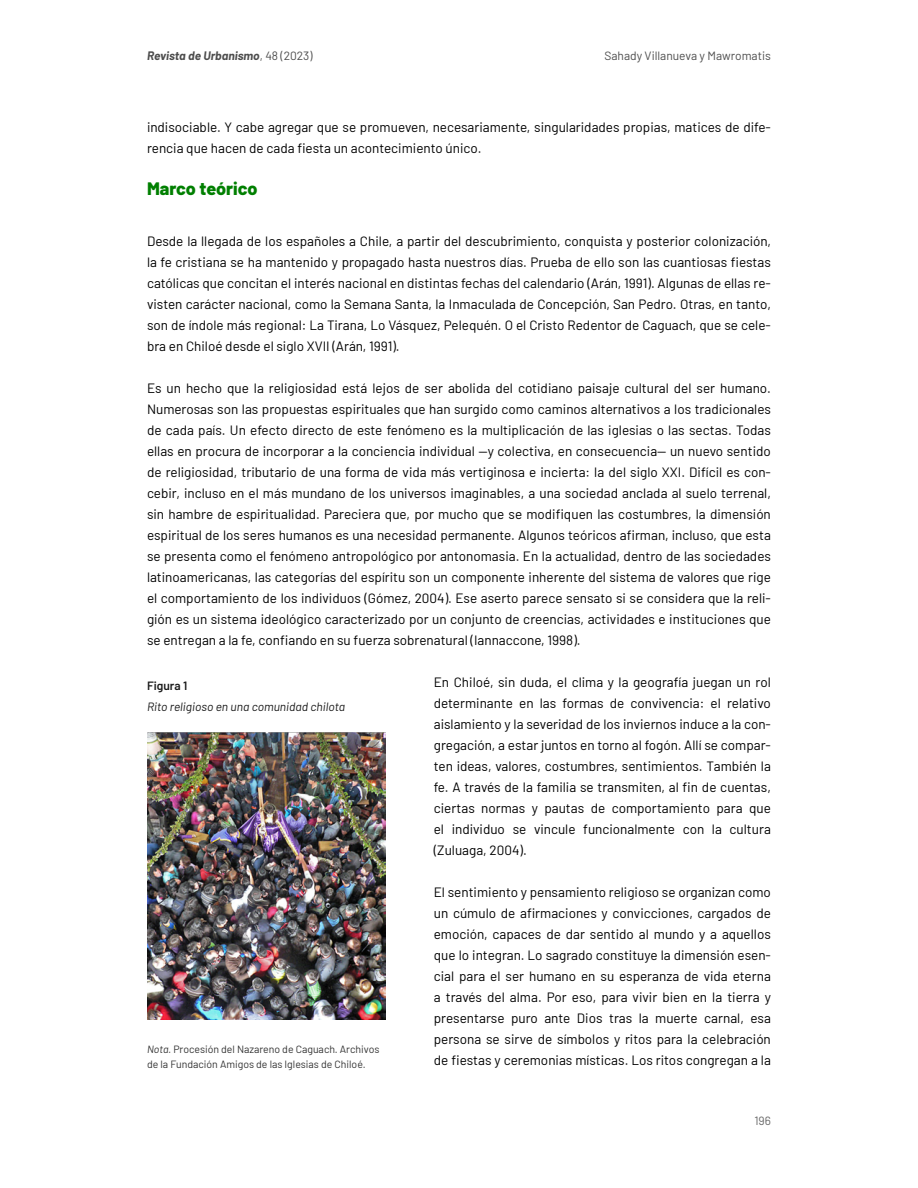
<style>
.page{position:relative;width:918px;height:1188px;background:#fff}
.page>*{position:absolute;margin:0;border:0;box-sizing:border-box;transform-origin:0 0}
.t1{font:800 18px "Barlow";color:#007f00}
.t2{font:13.5px/21px "Barlow";color:#000;text-align:justify}
.t3{font:italic 12px "Barlow";color:#1a1a1a}
.t4{font:italic 700 12px "Barlow";color:#4d4d4d}
.t5{font:12px "Barlow";color:#4d4d4d}
.t6{font:600 12px "Barlow";color:#1a1a1a}
.t7{font:12px "Barlow";color:#666}
.t8{font:10.5px/15px "Barlow";color:#333}
.s1{font-weight:400;font-style:normal}
.s2{font-style:italic}
</style>
<div class="page">
<img style="left:147px;top:732px;width:239px;height:288px">
<p class="t4" style="left:147px;top:47px;width:167px">Revista de Urbanismo<span class="s1">, 48 (2023)</span></p>
<p class="t5" style="left:604px;top:47px;width:168px">Sahady Villanueva y Mawromatis</p>
<p class="t2" style="left:147px;top:116px;width:625px">indisociable. Y cabe agregar que se promueven, necesariamente, singularidades propias, matices de dife&shy;rencia que hacen de cada fiesta un acontecimiento único.</p>
<h1 class="t1" style="left:147px;top:175px;width:112px">Marco teórico</h1>
<p class="t2" style="left:147px;top:230px;width:625px">Desde la llegada de los españoles a Chile, a partir del descubrimiento, conquista y posterior colonización, la fe cristiana se ha mantenido y propagado hasta nuestros días. Prueba de ello son las cuantiosas fiestas católicas que concitan el interés nacional en distintas fechas del calendario (Arán, 1991). Algunas de ellas re&shy;visten carácter nacional, como la Semana Santa, la Inmaculada de Concepción, San Pedro. Otras, en tanto, son de índole más regional: La Tirana, Lo Vásquez, Pelequén. O el Cristo Redentor de Caguach, que se cele&shy;bra en Chiloé desde el siglo XVII (Arán, 1991).</p>
<p class="t2" style="left:147px;top:377px;width:625px">Es un hecho que la religiosidad está lejos de ser abolida del cotidiano paisaje cultural del ser humano.<br>Numerosas son las propuestas espirituales que han surgido como caminos alternativos a los tradicionales de cada país. Un efecto directo de este fenómeno es la multiplicación de las iglesias o las sectas. Todas ellas en procura de incorporar a la conciencia individual —y colectiva, en consecuencia— un nuevo sentido de religiosidad, tributario de una forma de vida más vertiginosa e incierta: la del siglo XXI. Difícil es con&shy;cebir, incluso en el más mundano de los universos imaginables, a una sociedad anclada al suelo terrenal, sin hambre de espiritualidad. Pareciera que, por mucho que se modifiquen las costumbres, la dimensión espiritual de los seres humanos es una necesidad permanente. Algunos teóricos afirman, incluso, que esta se presenta como el fenómeno antropológico por antonomasia. En la actualidad, dentro de las sociedades latinoamericanas, las categorías del espíritu son un componente inherente del sistema de valores que rige el comportamiento de los individuos (Gómez, 2004). Ese aserto parece sensato si se considera que la reli&shy;gión es un sistema ideológico caracterizado por un conjunto de creencias, actividades e instituciones que se entregan a la fe, confiando en su fuerza sobrenatural (Iannaccone, 1998).</p>
<p class="t2" style="left:434px;top:671px;width:339px">En Chiloé, sin duda, el clima y la geografía juegan un rol determinante en las formas de convivencia: el relativo aislamiento y la severidad de los inviernos induce a la con&shy;gregación, a estar juntos en torno al fogón. Allí se compar&shy;ten ideas, valores, costumbres, sentimientos. También la fe. A través de la familia se transmiten, al fin de cuentas, ciertas normas y pautas de comportamiento para que el individuo se vincule funcionalmente con la cultura (Zuluaga, 2004).</p>
<p class="t2" style="left:434px;top:881px;width:339px">El sentimiento y pensamiento religioso se organizan como un cúmulo de afirmaciones y convicciones, cargados de emoción, capaces de dar sentido al mundo y a aquellos que lo integran. Lo sagrado constituye la dimensión esen&shy;cial para el ser humano en su esperanza de vida eterna a través del alma. Por eso, para vivir bien en la tierra y presentarse puro ante Dios tras la muerte carnal, esa persona se sirve de símbolos y ritos para la celebración de fiestas y ceremonias místicas. Los ritos congregan a la</p>
<p class="t6" style="left:147px;top:677px;width:42px">Figura 1</p>
<p class="t3" style="left:147px;top:698px;width:200px">Rito religioso en una comunidad chilota</p>
<p class="t8" style="left:147px;top:1041px;width:234px"><span class="s2">Nota.</span> Procesión del Nazareno de Caguach. Archivos de la Fundación Amigos de las Iglesias de Chiloé.</p>
<p class="t7" style="left:754px;top:1112px;width:18px">196</p>
</div>
